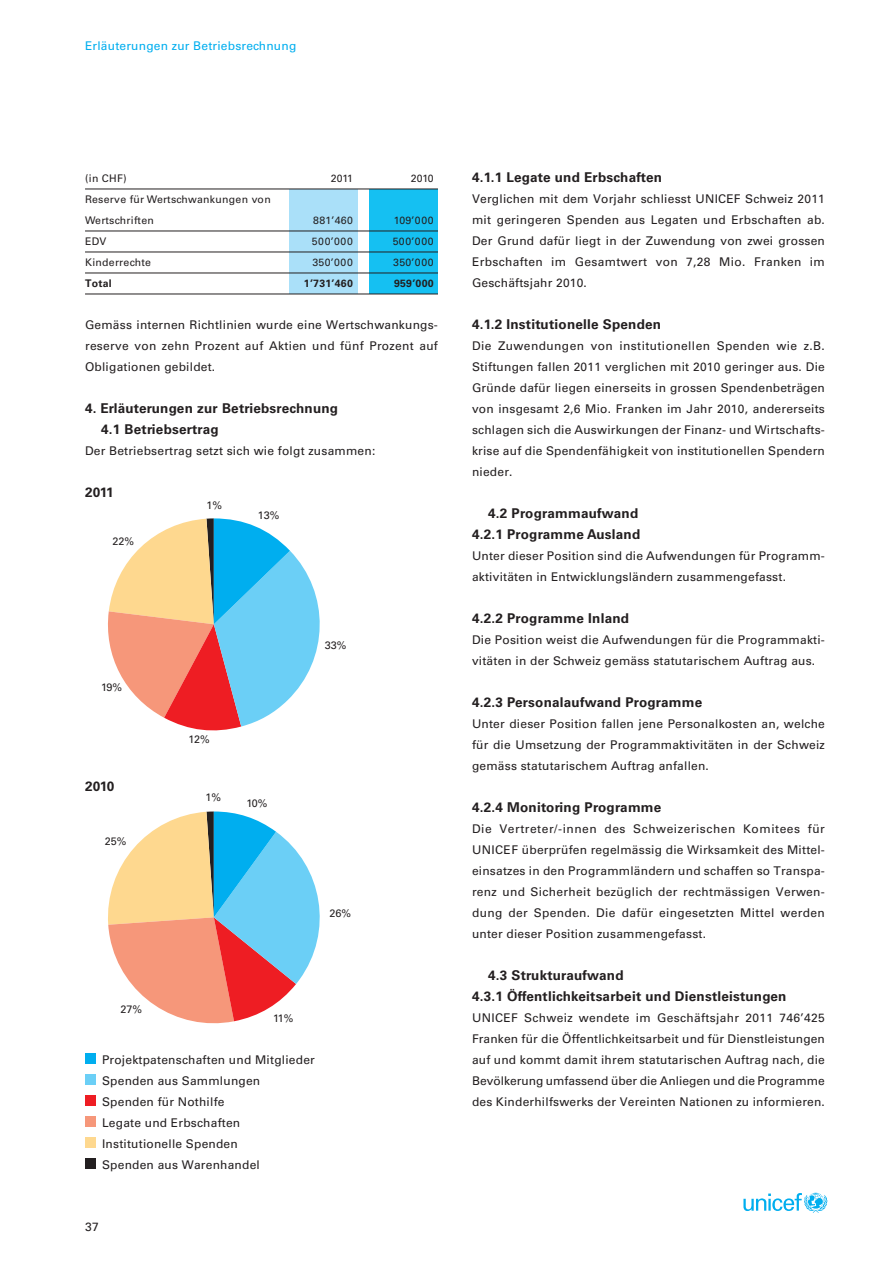
<style>
.page{position:relative;width:893px;height:1263px;background:#fff}
.page>*{position:absolute;margin:0;border:0;box-sizing:border-box;transform-origin:0 0}
.t1{font:700 13.5px/21px "Univers LT Std";letter-spacing:.015em;color:#231f20}
.t2{font:12px/21px "Univers LT Std";letter-spacing:.015em;color:#231f20;text-align:justify}
.t3{font:12px "Univers LT Std";letter-spacing:.015em;color:#00aeef}
.t4{font:10.8px "Univers LT";letter-spacing:-.005em;color:#231f20}
.t5{font:10.5px/21px "Univers LT Std";letter-spacing:.03em;color:#231f20}
.t6{font:700 10.5px "Univers LT Std";letter-spacing:.03em;color:#231f20}
</style>
<div class="page">
<div style="left:370px;top:189px;width:68px;height:105px;background:#15c0f2"></div>
<div style="left:289px;top:189px;width:68px;height:105px;background:#aae0f9"></div>
<svg style="left:743px;top:1193px;width:84px;height:20px"></svg>
<hr style="left:85px;top:189px;width:353px;height:1px;background:#231f20">
<hr style="left:85px;top:231px;width:353px;height:1px;background:#231f20">
<hr style="left:85px;top:252px;width:353px;height:1px;background:#231f20">
<hr style="left:85px;top:273px;width:353px;height:1px;background:#231f20">
<hr style="left:85px;top:294px;width:353px;height:1px;background:#231f20">
<svg style="left:108px;top:518px;width:212px;height:213px"></svg>
<svg style="left:108px;top:811px;width:212px;height:213px"></svg>
<div style="left:85px;top:1053px;width:11px;height:11px;background:#00aeef"></div>
<div style="left:85px;top:1074px;width:11px;height:11px;background:#6bcff6"></div>
<div style="left:85px;top:1095px;width:11px;height:11px;background:#ee1d23"></div>
<div style="left:85px;top:1116px;width:11px;height:11px;background:#f6977a"></div>
<div style="left:85px;top:1137px;width:11px;height:11px;background:#fed88f"></div>
<div style="left:85px;top:1158px;width:11px;height:11px;background:#231f20"></div>
<p class="t3" style="left:85px;top:41px;width:213px">Erläuterungen zur Betriebsrechnung</p>
<p class="t5" style="left:85px;top:168px;width:43px">(in CHF)</p>
<p class="t5" style="left:331px;top:168px;width:24px">2011</p>
<p class="t5" style="left:411px;top:168px;width:25px">2010</p>
<p class="t5" style="left:85px;top:189px;width:187px">Reserve für Wertschwankungen von<br>Wertschriften</p>
<p class="t5" style="left:313px;top:210px;width:41px">881’460</p>
<p class="t5" style="left:394px;top:210px;width:41px">109’000</p>
<p class="t5" style="left:85px;top:231px;width:23px">EDV</p>
<p class="t5" style="left:312px;top:231px;width:42px">500’000</p>
<p class="t5" style="left:393px;top:231px;width:42px">500’000</p>
<p class="t5" style="left:85px;top:252px;width:68px">Kinderrechte</p>
<p class="t5" style="left:312px;top:252px;width:42px">350’000</p>
<p class="t5" style="left:393px;top:252px;width:42px">350’000</p>
<p class="t6" style="left:85px;top:279px;width:28px">Total</p>
<p class="t6" style="left:304px;top:279px;width:51px">1’731’460</p>
<p class="t6" style="left:394px;top:279px;width:41px">959’000</p>
<p class="t2" style="left:85px;top:315px;width:354px">Gemäss internen Richtlinien wurde eine Wertschwankungs&shy;reserve von zehn Prozent auf Aktien und fünf Prozent auf Obligationen gebildet.</p>
<p class="t1" style="left:101px;top:398px;width:239px;text-indent:-16px">4. Erläuterungen zur Betriebsrechnung<br>4.1 Betriebsertrag</p>
<p class="t2" style="left:85px;top:441px;width:292px">Der Betriebsertrag setzt sich wie folgt zusammen:</p>
<p class="t1" style="left:85px;top:482px;width:30px">2011</p>
<p class="t4" style="left:113px;top:537px;width:23px">22%</p>
<p class="t4" style="left:207px;top:501px;width:17px">1%</p>
<p class="t4" style="left:258px;top:511px;width:23px">13%</p>
<p class="t4" style="left:101px;top:683px;width:22px">19%</p>
<p class="t1" style="left:85px;top:776px;width:31px">2010</p>
<p class="t4" style="left:105px;top:837px;width:23px">25%</p>
<p class="t4" style="left:188px;top:735px;width:23px">12%</p>
<p class="t4" style="left:205px;top:793px;width:17px">1%</p>
<p class="t4" style="left:247px;top:799px;width:23px">10%</p>
<p class="t4" style="left:325px;top:641px;width:23px">33%</p>
<p class="t4" style="left:329px;top:909px;width:23px">26%</p>
<p class="t4" style="left:121px;top:1005px;width:23px">27%</p>
<p class="t4" style="left:273px;top:1014px;width:22px">11%</p>
<p class="t2" style="left:102px;top:1050px;width:214px;text-align:left">Projektpatenschaften und Mitglieder<br>Spenden aus Sammlungen<br>Spenden für Nothilfe<br>Legate und Erbschaften<br>Institutionelle Spenden<br>Spenden aus Warenhandel</p>
<p class="t2" style="left:85px;top:1217px;width:15px">37</p>
<p class="t1" style="left:472px;top:167px;width:191px">4.1.1 Legate und Erbschaften</p>
<p class="t2" style="left:472px;top:189px;width:354px">Verglichen mit dem Vorjahr schliesst UNICEF Schweiz 2011 mit geringeren Spenden aus Legaten und Erbschaften ab.<br>Der Grund dafür liegt in der Zuwendung von zwei grossen Erbschaften im Gesamtwert von 7,28 Mio. Franken im Geschäftsjahr 2010.</p>
<p class="t1" style="left:472px;top:314px;width:191px">4.1.2 Institutionelle Spenden</p>
<p class="t2" style="left:472px;top:336px;width:354px">Die Zuwendungen von institutionellen Spenden wie z.B.<br>Stiftungen fallen 2011 verglichen mit 2010 geringer aus. Die Gründe dafür liegen einerseits in grossen Spendenbeträgen von insgesamt 2,6 Mio. Franken im Jahr 2010, andererseits schlagen sich die Auswirkungen der Finanz- und Wirtschafts&shy;krise auf die Spendenfähigkeit von institutionellen Spendern nieder.</p>
<p class="t1" style="left:472px;top:503px;width:170px;text-align:right">4.2 Programmaufwand<br>4.2.1 Programme Ausland</p>
<p class="t2" style="left:472px;top:546px;width:354px">Unter dieser Position sind die Aufwendungen für Programm&shy;aktivitäten in Entwicklungsländern zusammengefasst.</p>
<p class="t1" style="left:472px;top:608px;width:159px">4.2.2 Programme Inland</p>
<p class="t2" style="left:472px;top:630px;width:354px">Die Position weist die Aufwendungen für die Programmakti&shy;vitäten in der Schweiz gemäss statutarischem Auftrag aus.</p>
<p class="t1" style="left:472px;top:692px;width:232px">4.2.3 Personalaufwand Programme</p>
<p class="t2" style="left:472px;top:714px;width:354px">Unter dieser Position fallen jene Personalkosten an, welche für die Umsetzung der Programmaktivitäten in der Schweiz gemäss statutarischem Auftrag anfallen.</p>
<p class="t1" style="left:472px;top:797px;width:191px">4.2.4 Monitoring Programme</p>
<p class="t2" style="left:472px;top:819px;width:354px">Die Vertreter/-innen des Schweizerischen Komitees für UNICEF überprüfen regelmässig die Wirksamkeit des Mittel&shy;einsatzes in den Programmländern und schaffen so Transpa&shy;renz und Sicherheit bezüglich der rechtmässigen Verwen&shy;dung der Spenden. Die dafür eingesetzten Mittel werden unter dieser Position zusammengefasst.</p>
<p class="t1" style="left:472px;top:965px;width:316px;text-indent:16px">4.3 Strukturaufwand<br>4.3.1 Öffentlichkeitsarbeit und Dienstleistungen</p>
<p class="t2" style="left:472px;top:1008px;width:354px">UNICEF Schweiz wendete im Geschäftsjahr 2011 746’425<br>Franken für die Öffentlichkeitsarbeit und für Dienstleistungen auf und kommt damit ihrem statutarischen Auftrag nach, die Bevölkerung umfassend über die Anliegen und die Programme des Kinderhilfswerks der Vereinten Nationen zu informieren.</p>
</div>
